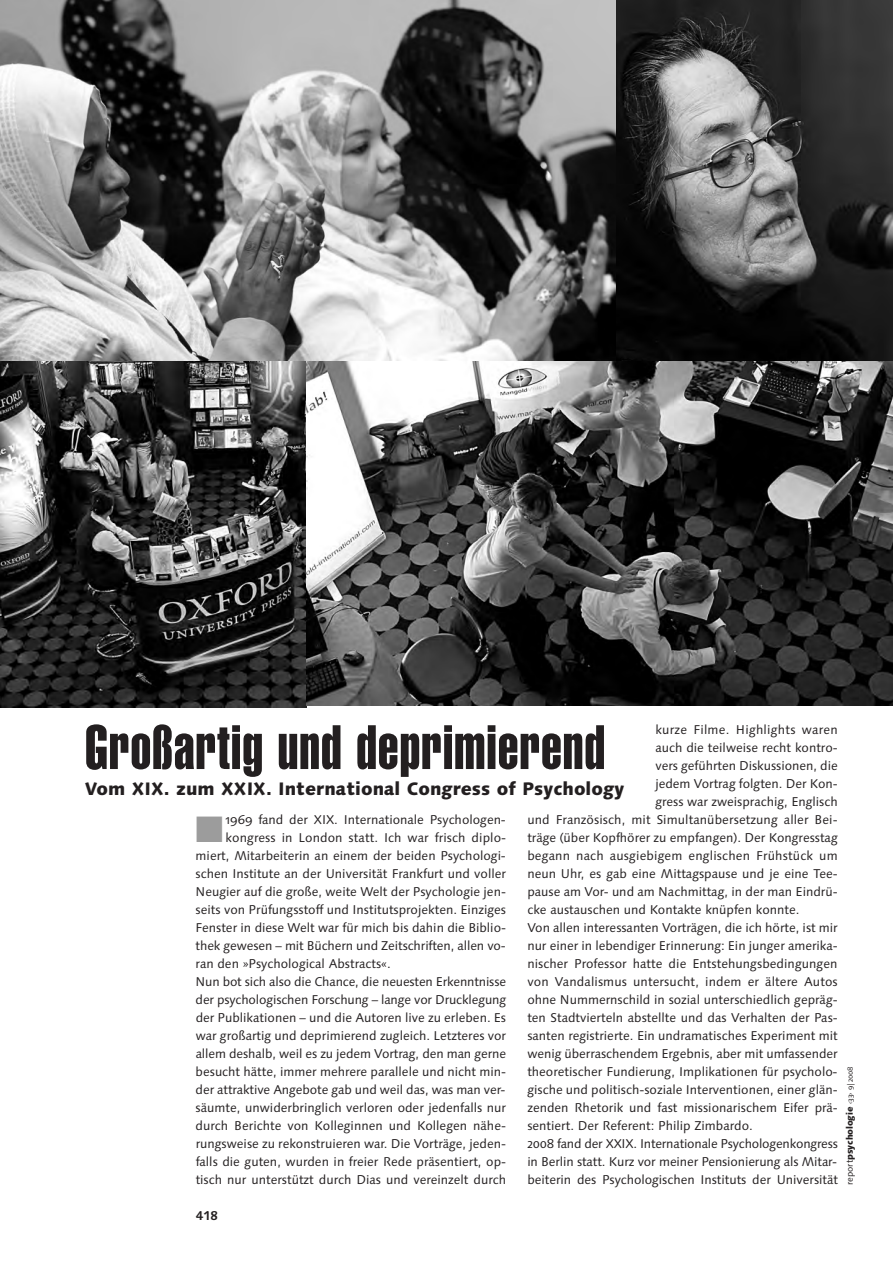
<style>
.page{position:relative;width:893px;height:1263px;background:#fff}
.page>*{position:absolute;margin:0;border:0;box-sizing:border-box;transform-origin:0 0}
.t1{font:61.5px "Helvetica Extra Compressed";letter-spacing:.02em;color:#231f20}
.t2{font:36.75px "Zapf Dingbats";color:#9c9c9c}
.t3{font:800 18px "Linotype Syntax Os F";color:#231f20}
.t4{font:12.75px "Linotype Syntax Os F";color:#231f20}
.t5{font:12.75px "Linotype Syntax Os F";letter-spacing:.02em;color:#231f20}
.t6{font:700 12.75px "Linotype Syntax";color:#231f20}
.t7{font:800 9px "Linotype Syntax Os F";letter-spacing:-.015em;color:#231f20}
.s1{font-weight:400}
.s2{font-weight:400;font-size:7.5px}
</style>
<div class="page">
<img style="left:0;top:0;width:617px;height:361px">
<img style="left:0;top:361px;width:307px;height:346px">
<img style="left:617px;top:0;width:276px;height:361px">
<svg style="left:306px;top:361px;width:587px;height:345px;background:#515151"></svg>
<h1 class="t1" style="left:85px;top:725px;width:521px">Großartig und deprimierend</h1>
<h3 class="t3" style="left:85px;top:781px;width:541px">Vom XIX. zum XXIX. International Congress of Psychology</h3>
<p class="t5" style="left:655px;top:725px;width:184px">kurze Filme. Highlights waren</p>
<p class="t4" style="left:655px;top:743px;width:184px">auch die teilweise recht kontro-</p>
<p class="t4" style="left:655px;top:761px;width:184px">vers geführten Diskussionen, die</p>
<p class="t4" style="left:655px;top:779px;width:184px">jedem Vortrag folgten. Der Kon-</p>
<p class="t4" style="left:655px;top:797px;width:184px">gress war zweisprachig, Englisch</p>
<p class="t4" style="left:527px;top:815px;width:312px">und Französisch, mit Simultanübersetzung aller Bei-</p>
<p class="t4" style="left:527px;top:833px;width:312px">träge (über Kopfhörer zu empfangen). Der Kongresstag</p>
<p class="t4" style="left:527px;top:851px;width:312px">begann nach ausgiebigem englischen Frühstück um</p>
<p class="t4" style="left:527px;top:869px;width:312px">neun Uhr, es gab eine Mittagspause und je eine Tee-</p>
<p class="t4" style="left:527px;top:887px;width:312px">pause am Vor- und am Nachmittag, in der man Eindrü-</p>
<p class="t4" style="left:527px;top:905px;width:274px">cke austauschen und Kontakte knüpfen konnte.</p>
<p class="t4" style="left:527px;top:923px;width:312px">Von allen interessanten Vorträgen, die ich hörte, ist mir</p>
<p class="t4" style="left:527px;top:941px;width:312px">nur einer in lebendiger Erinnerung: Ein junger amerika-</p>
<p class="t4" style="left:527px;top:959px;width:312px">nischer Professor hatte die Entstehungsbedingungen</p>
<p class="t4" style="left:527px;top:977px;width:312px">von Vandalismus untersucht, indem er ältere Autos</p>
<p class="t4" style="left:527px;top:995px;width:312px">ohne Nummernschild in sozial unterschiedlich gepräg-</p>
<p class="t4" style="left:527px;top:1013px;width:312px">ten Stadtvierteln abstellte und das Verhalten der Pas-</p>
<p class="t4" style="left:527px;top:1031px;width:312px">santen registrierte. Ein undramatisches Experiment mit</p>
<p class="t4" style="left:527px;top:1049px;width:312px">wenig überraschendem Ergebnis, aber mit umfassender</p>
<p class="t4" style="left:527px;top:1067px;width:312px">theoretischer Fundierung, Implikationen für psycholo-</p>
<p class="t4" style="left:527px;top:1085px;width:312px">gische und politisch-soziale Interventionen, einer glän-</p>
<p class="t4" style="left:527px;top:1103px;width:312px">zenden Rhetorik und fast missionarischem Eifer prä-</p>
<p class="t4" style="left:527px;top:1121px;width:227px">sentiert. Der Referent: Philip Zimbardo.</p>
<p class="t4" style="left:527px;top:1139px;width:312px">2008 fand der XXIX. Internationale Psychologenkongress</p>
<p class="t4" style="left:527px;top:1157px;width:311px">in Berlin statt. Kurz vor meiner Pensionierung als Mitar-</p>
<p class="t4" style="left:527px;top:1175px;width:312px">beiterin des Psychologischen Instituts der Universität</p>
<h2 class="t2" style="left:196px;top:808px;width:29px">■</h2>
<p class="t4" style="left:226px;top:814px;width:282px">1969 fand der XIX. Internationale Psychologen-</p>
<p class="t4" style="left:226px;top:832px;width:282px">kongress in London statt. Ich war frisch diplo-</p>
<p class="t4" style="left:196px;top:850px;width:312px">miert, Mitarbeiterin an einem der beiden Psychologi-</p>
<p class="t4" style="left:196px;top:868px;width:312px">schen Institute an der Universität Frankfurt und voller</p>
<p class="t4" style="left:196px;top:886px;width:312px">Neugier auf die große, weite Welt der Psychologie jen-</p>
<p class="t4" style="left:196px;top:904px;width:312px">seits von Prüfungsstoff und Institutsprojekten. Einziges</p>
<p class="t4" style="left:196px;top:922px;width:312px">Fenster in diese Welt war für mich bis dahin die Biblio-</p>
<p class="t4" style="left:196px;top:940px;width:312px">thek gewesen – mit Büchern und Zeitschriften, allen vo-</p>
<p class="t4" style="left:196px;top:958px;width:197px">ran den »Psychological Abstracts«.</p>
<p class="t4" style="left:196px;top:976px;width:312px">Nun bot sich also die Chance, die neuesten Erkenntnisse</p>
<p class="t4" style="left:196px;top:994px;width:312px">der psychologischen Forschung – lange vor Drucklegung</p>
<p class="t4" style="left:196px;top:1012px;width:312px">der Publikationen – und die Autoren live zu erleben. Es</p>
<p class="t4" style="left:196px;top:1030px;width:312px">war großartig und deprimierend zugleich. Letzteres vor</p>
<p class="t4" style="left:196px;top:1048px;width:312px">allem deshalb, weil es zu jedem Vortrag, den man gerne</p>
<p class="t4" style="left:196px;top:1066px;width:312px">besucht hätte, immer mehrere parallele und nicht min-</p>
<p class="t4" style="left:196px;top:1085px;width:311px">der attraktive Angebote gab und weil das, was man ver-</p>
<p class="t4" style="left:196px;top:1103px;width:312px">säumte, unwiderbringlich verloren oder jedenfalls nur</p>
<p class="t4" style="left:196px;top:1121px;width:312px">durch Berichte von Kolleginnen und Kollegen nähe-</p>
<p class="t4" style="left:196px;top:1139px;width:312px">rungsweise zu rekonstruieren war. Die Vorträge, jeden-</p>
<p class="t4" style="left:196px;top:1157px;width:312px">falls die guten, wurden in freier Rede präsentiert, op-</p>
<p class="t4" style="left:196px;top:1175px;width:312px">tisch nur unterstützt durch Dias und vereinzelt durch</p>
<p class="t7" style="left:846px;top:1185px;width:120px;rotate:-90deg"><span class="s1">report</span>psychologie <span class="s2">‹33› 9|2008</span></p>
<p class="t6" style="left:196px;top:1211px;width:24px">418</p>
</div>
